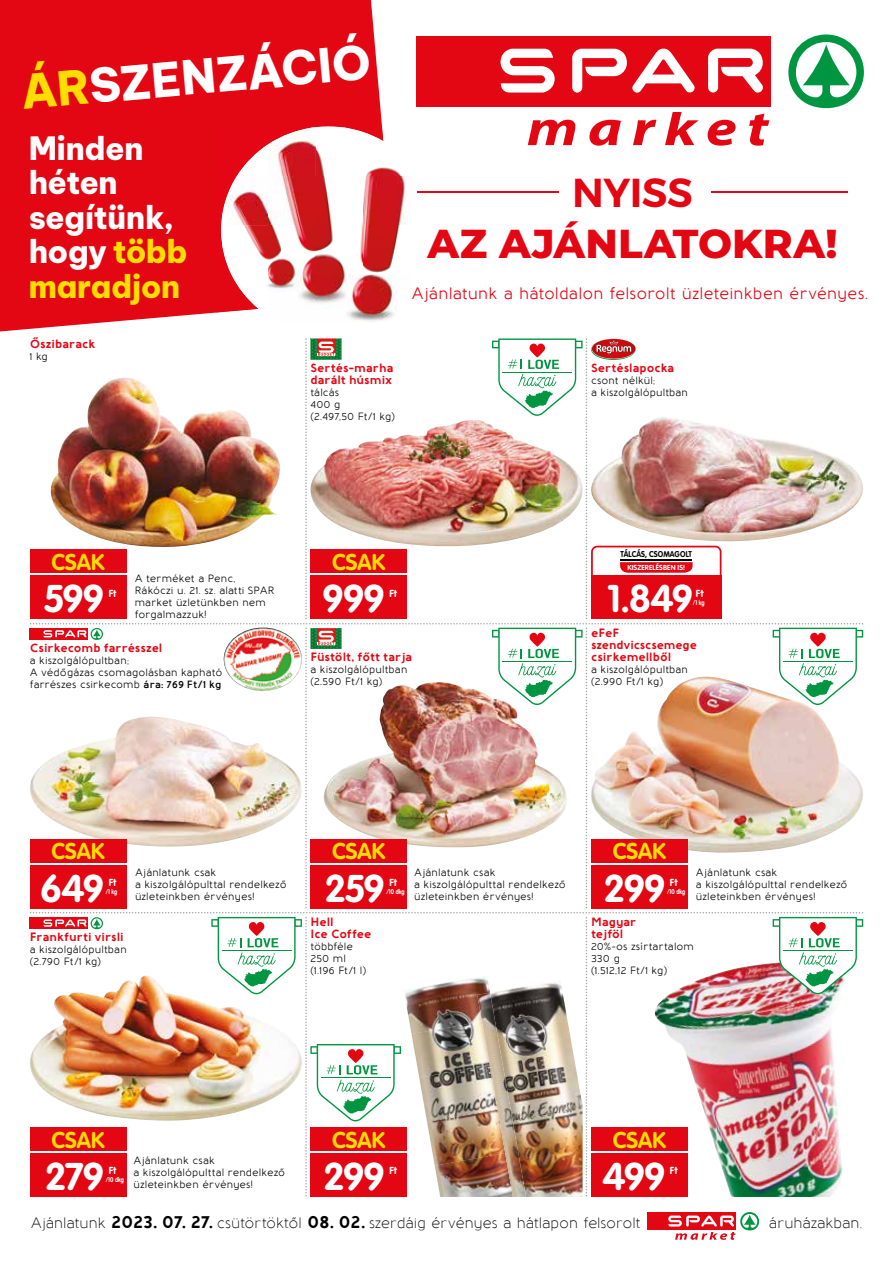
<style>
.page{position:relative;width:893px;height:1263px;background:#fff}
.page>*{position:absolute;margin:0;border:0;box-sizing:border-box;transform-origin:0 0}
.t1{font:800 46.05px "Be Vietnam Pro";color:#fff}
.t2{font:800 40.35px "Montserrat";letter-spacing:.005em;color:#e30613}
.t3{font:600 40.35px "Montserrat";letter-spacing:-.015em;color:#e30613}
.t4{font:700 38.1px "VAG Rounded Next";letter-spacing:-.005em;color:#fff}
.t5{font:800 31.5px/34.5px "Be Vietnam Pro";letter-spacing:-.015em;color:#fff}
.t6{font:700 22.5px "VAG Rounded Next";color:#fd0}
.t7{font:500 16.5px "Baufra";color:#e30613}
.t8{font:15px "Baufra";letter-spacing:-.01em;color:#000}
.t9{font:700 12px/12px "Baufra";color:#e30613}
.t10{font:500 10.5px/12px "Baufra";letter-spacing:.01em;color:#000}
.t11{font:700 10.2px "VAG Rounded Next";letter-spacing:.02em;color:#fff}
.t12{font:700 8.4px "VAG Rounded Next";letter-spacing:.01em;color:#000;scale:.9 1}
.t13{font:700 7.2px "VAG Rounded Next";letter-spacing:.02em;color:#fff}
.t14{font:700 6.75px "VAG Rounded Next";letter-spacing:.025em;color:#fff;scale:.8 1}
.s1{color:#fd0}
.s2{font-weight:600}
.s3{font-weight:700;font-size:18px}
</style>
<div class="page">
<div style="left:0;top:0;width:382px;height:331px;background:#e30613"></div>
<div style="left:221px;top:126px;width:215px;height:208px;background:#fff;border-radius:50%"></div>
<svg style="left:528px;top:112px;width:241px;height:34px"></svg>
<div style="left:416px;top:36px;width:355px;height:71px;background:#e30613"></div>
<svg style="left:500px;top:49px;width:55px;height:44px"></svg>
<svg style="left:708px;top:49px;width:55px;height:44px"></svg>
<svg style="left:572px;top:49px;width:123px;height:44px"></svg>
<svg style="left:788px;top:34px;width:76px;height:75px"></svg>
<hr style="left:417px;top:191px;width:141px;height:1px;background:#e30613">
<hr style="left:711px;top:191px;width:137px;height:1px;background:#e30613">
<img style="left:363px;top:127px;width:20px;height:5px">
<img style="left:215px;top:313px;width:53px;height:10px">
<div style="left:215px;top:127px;width:53px;height:47px;background:#e40615"></div>
<img style="left:215px;top:174px;width:22px;height:92px">
<img style="left:215px;top:266px;width:16px;height:47px">
<img style="left:237px;top:144px;width:31px;height:32px">
<img style="left:268px;top:127px;width:95px;height:49px">
<img style="left:363px;top:132px;width:39px;height:44px">
<img style="left:221px;top:176px;width:184px;height:98px">
<img style="left:231px;top:274px;width:37px;height:42px">
<img style="left:268px;top:274px;width:129px;height:49px">
<div style="left:647px;top:1212px;width:89px;height:18px;background:#e30613"></div>
<svg style="left:668px;top:1212px;width:91px;height:28px"></svg>
<div style="left:30px;top:1153px;width:96px;height:44px;background:#e30613"></div>
<div style="left:591px;top:1153px;width:97px;height:44px;background:#e30613"></div>
<img style="left:30px;top:338px;width:833px;height:858px">
<div style="left:310px;top:1128px;width:97px;height:23px;background:#e30613"></div>
<div style="left:310px;top:1153px;width:97px;height:44px;background:#e30613"></div>
<h1 class="t1" style="left:18px;top:53px;width:352px;rotate:-5deg"><span class="s1">ÁR</span>SZENZÁCIÓ</h1>
<h3 class="t5" style="left:29px;top:127px;width:161px">Minden héten segítünk, hogy <span class="s1">több maradjon</span></h3>
<p class="t9" style="left:30px;top:337px;width:67px">Őszibarack</p>
<p class="t10" style="left:30px;top:349px;width:20px">1 kg</p>
<p class="t9" style="left:310px;top:361px;width:85px">Sertés-marha darált húsmix</p>
<p class="t10" style="left:310px;top:386px;width:86px">tálcás<br>400 g<br>(2.497,50 Ft/1 kg)</p>
<h2 class="t3" style="left:572px;top:161px;width:122px">NYISS</h2>
<h2 class="t2" style="left:427px;top:214px;width:412px">AZ AJÁNLATOKRA!</h2>
<h3 class="t7" style="left:411px;top:283px;width:458px">Ajánlatunk a hátoldalon felsorolt üzleteinkben érvényes.</h3>
<p class="t9" style="left:591px;top:361px;width:85px">Sertéslapocka</p>
<p class="t10" style="left:591px;top:374px;width:98px">csont nélkül;<br>a kiszolgálópultban</p>
<h3 class="t6" style="left:51px;top:547px;width:55px">CSAK</h3>
<h3 class="t4" style="left:44px;top:574px;width:61px">599</h3>
<p class="t11" style="left:109px;top:586px;width:9px">Ft</p>
<p class="t10" style="left:135px;top:572px;width:141px">A terméket a Penc,<br>Rákóczi u. 21. sz. alatti SPAR market üzletünkben nem forgalmazzuk!</p>
<h3 class="t6" style="left:332px;top:547px;width:55px">CSAK</h3>
<h3 class="t4" style="left:323px;top:574px;width:63px">999</h3>
<p class="t11" style="left:389px;top:586px;width:9px">Ft</p>
<p class="t12" style="left:621px;top:549px;width:81px">TÁLCÁS, CSOMAGOLT</p>
<p class="t13" style="left:627px;top:563px;width:59px">KISZERELÉSBEN IS!</p>
<h3 class="t4" style="left:608px;top:574px;width:87px">1.849</h3>
<p class="t11" style="left:696px;top:586px;width:9px">Ft</p>
<p class="t14" style="left:693px;top:598px;width:16px">/1 kg</p>
<p class="t9" style="left:30px;top:641px;width:134px">Csirkecomb farrésszel</p>
<p class="t10" style="left:30px;top:654px;width:194px">a kiszolgálópultban;<br>A védőgázas csomagolásban kapható farrészes csirkecomb <span class="s2">ára: 769 Ft/1 kg</span></p>
<p class="t9" style="left:310px;top:651px;width:103px">Füstölt, főtt tarja</p>
<p class="t10" style="left:310px;top:663px;width:98px">a kiszolgálópultban (2.590 Ft/1 kg)</p>
<p class="t9" style="left:591px;top:626px;width:107px">eFeF szendvicscsemege csirkemellből</p>
<p class="t10" style="left:591px;top:662px;width:98px">a kiszolgálópultban (2.990 Ft/1 kg)</p>
<h3 class="t6" style="left:51px;top:836px;width:55px">CSAK</h3>
<h3 class="t4" style="left:41px;top:863px;width:64px">649</h3>
<p class="t11" style="left:109px;top:875px;width:9px">Ft</p>
<p class="t14" style="left:106px;top:887px;width:16px">/1 kg</p>
<p class="t10" style="left:135px;top:866px;width:153px">Ajánlatunk csak<br>a kiszolgálópulttal rendelkező üzleteinkben érvényes!</p>
<p class="t9" style="left:30px;top:930px;width:95px">Frankfurti virsli</p>
<p class="t10" style="left:30px;top:943px;width:98px">a kiszolgálópultban (2.790 Ft/1 kg)</p>
<h3 class="t6" style="left:332px;top:836px;width:55px">CSAK</h3>
<h3 class="t4" style="left:326px;top:863px;width:60px">259</h3>
<p class="t11" style="left:389px;top:875px;width:9px">Ft</p>
<p class="t14" style="left:386px;top:887px;width:24px">/10 dkg</p>
<p class="t9" style="left:310px;top:915px;width:63px">Hell<br>Ice Coffee</p>
<p class="t10" style="left:310px;top:940px;width:57px">többféle<br>250 ml (1.196 Ft/1 l)</p>
<p class="t10" style="left:414px;top:866px;width:153px">Ajánlatunk csak<br>a kiszolgálópulttal rendelkező üzleteinkben érvényes!</p>
<h3 class="t6" style="left:613px;top:836px;width:55px">CSAK</h3>
<h3 class="t4" style="left:605px;top:863px;width:62px">299</h3>
<p class="t11" style="left:670px;top:875px;width:9px">Ft</p>
<p class="t14" style="left:667px;top:887px;width:24px">/10 dkg</p>
<p class="t10" style="left:696px;top:866px;width:153px">Ajánlatunk csak<br>a kiszolgálópulttal rendelkező üzleteinkben érvényes!</p>
<p class="t9" style="left:591px;top:915px;width:47px">Magyar tejföl</p>
<p class="t10" style="left:591px;top:940px;width:104px">20%-os zsírtartalom<br>330 g<br>(1.512,12 Ft/1 kg)</p>
<h3 class="t6" style="left:51px;top:1125px;width:55px">CSAK</h3>
<h3 class="t4" style="left:46px;top:1152px;width:59px">279</h3>
<p class="t11" style="left:109px;top:1164px;width:9px">Ft</p>
<p class="t14" style="left:106px;top:1175px;width:24px">/10 dkg</p>
<p class="t10" style="left:134px;top:1154px;width:153px">Ajánlatunk csak<br>a kiszolgálópulttal rendelkező üzleteinkben érvényes!</p>
<h3 class="t6" style="left:332px;top:1125px;width:55px">CSAK</h3>
<h3 class="t4" style="left:324px;top:1152px;width:62px">299</h3>
<p class="t11" style="left:389px;top:1164px;width:9px">Ft</p>
<h3 class="t6" style="left:613px;top:1125px;width:55px">CSAK</h3>
<h3 class="t4" style="left:603px;top:1152px;width:64px">499</h3>
<p class="t11" style="left:670px;top:1164px;width:9px">Ft</p>
<h3 class="t8" style="left:31px;top:1213px;width:611px">Ajánlatunk <span class="s3">2023. 07. 27.</span> csütörtöktől <span class="s3">08. 02.</span> szerdáig érvényes a hátlapon felsorolt</h3>
<h3 class="t8" style="left:769px;top:1213px;width:95px">áruházakban.</h3>
</div>
